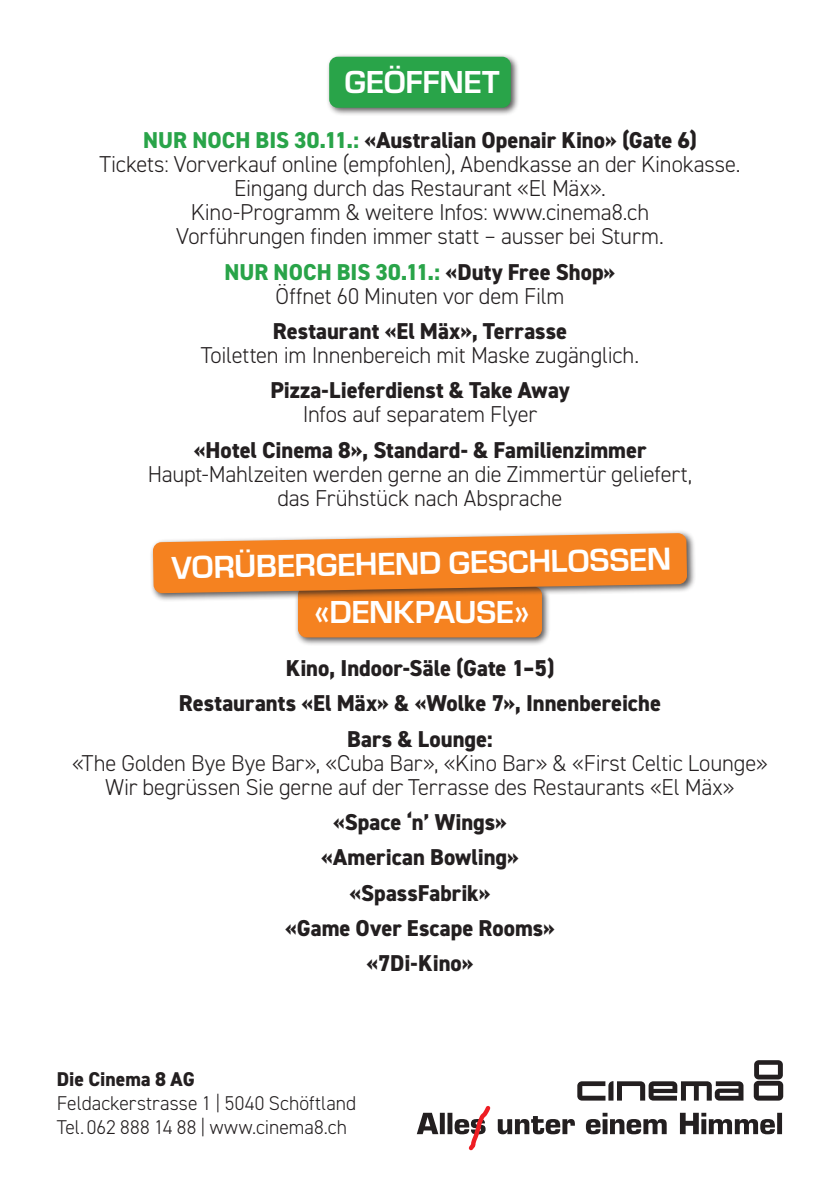
<style>
.page{position:relative;width:840px;height:1191px;background:#fff}
.page>*{position:absolute;margin:0;border:0;box-sizing:border-box;transform-origin:0 0}
.t1{font:700 33px "Eurostile";letter-spacing:-.01em;color:#fff}
.te_vF{font:300 23px/24px "DIN2014";letter-spacing:-.01em;color:#231f20;text-align:center}
.te_vF-2{font:800 23px/24px "DIN2014";color:#231f20;text-align:center}
.te_vF-3{font:300 20px/24px "DIN2014";color:#231f20}
.s1{font-weight:800;color:#29a449}
.s2{font-weight:800}
.s3{font-weight:300}
</style>
<div class="page">
<div style="left:325px;top:53px;width:194px;height:64px;background:#231f20;opacity:.75"></div>
<div style="left:329px;top:57px;width:181px;height:51px;background:#29a449;border-radius:9px"></div>
<div style="left:294px;top:583px;width:257px;height:63px;background:#231f20;opacity:.75"></div>
<div style="left:298px;top:586px;width:243px;height:51px;background:#f58220;border-radius:9px"></div>
<div style="left:149px;top:529px;width:546px;height:73px;background:#231f20;opacity:.75"></div>
<svg style="left:153px;top:533px;width:533px;height:60px;background:#ee8b36"></svg>
<svg style="left:416px;top:1060px;width:366px;height:91px"></svg>
<p class="t1" style="left:344px;top:59px;width:157px">GEÖFFNET</p>
<p class="te_vF" style="left:99px;top:128px;width:642px"><span class="s1">NUR NOCH BIS 30.11.:</span> <span class="s2">«Australian Openair Kino» (Gate 6)<br></span>Tickets: Vorverkauf online (empfohlen), Abendkasse an der Kinokasse.<br>Eingang durch das Restaurant «El Mäx».<br>Kino-Programm &amp; weitere Infos: www.cinema8.ch<br>Vorführungen finden immer statt – ausser bei Sturm.</p>
<p class="te_vF" style="left:224px;top:260px;width:392px"><span class="s1">NUR NOCH BIS 30.11.:</span> <span class="s2">«Duty Free Shop»<br></span>Öffnet 60 Minuten vor dem Film</p>
<p class="te_vF" style="left:201px;top:319px;width:439px"><span class="s2">Restaurant «El Mäx», Terrasse<br></span>Toiletten im Innenbereich mit Maske zugänglich.</p>
<p class="te_vF-2" style="left:270px;top:378px;width:300px">Pizza-Lieferdienst &amp; Take Away<br><span class="s3">Infos auf separatem Flyer</span></p>
<p class="te_vF" style="left:148px;top:438px;width:545px"><span class="s2">«Hotel Cinema 8», Standard- &amp; Familienzimmer<br></span>Haupt-Mahlzeiten werden gerne an die Zimmertür geliefert, das Frühstück nach Absprache</p>
<p class="t1" style="left:171px;top:544px;width:501px;rotate:-1deg">VORÜBERGEHEND GESCHLOSSEN</p>
<p class="t1" style="left:314px;top:588px;width:217px">«DENKPAUSE»</p>
<p class="te_vF-2" style="left:285px;top:656px;width:270px">Kino, Indoor-Säle (Gate 1–5)</p>
<p class="te_vF-2" style="left:179px;top:691px;width:483px">Restaurants «El Mäx» &amp; «Wolke 7», Innenbereiche</p>
<p class="te_vF" style="left:72px;top:726px;width:697px"><span class="s2">Bars &amp; Lounge:<br></span>«The Golden Bye Bye Bar», «Cuba Bar», «Kino Bar» &amp; «First Celtic Lounge»<br>Wir begrüssen Sie gerne auf der Terrasse des Restaurants «El Mäx»</p>
<p class="te_vF-2" style="left:332px;top:810px;width:176px">«Space ‘n’ Wings»</p>
<p class="te_vF-2" style="left:320px;top:845px;width:200px">«American Bowling»</p>
<p class="te_vF-2" style="left:349px;top:880px;width:143px">«SpassFabrik»</p>
<p class="te_vF-2" style="left:284px;top:916px;width:272px">«Game Over Escape Rooms»</p>
<p class="te_vF-2" style="left:366px;top:951px;width:109px">«7Di-Kino»</p>
<p class="te_vF-3" style="left:57px;top:1067px;width:301px"><span class="s2">Die Cinema 8 AG<br></span>Feldackerstrasse 1 | 5040 Schöftland<br>Tel. 062 888 14 88 | www.cinema8.ch</p>
</div>
